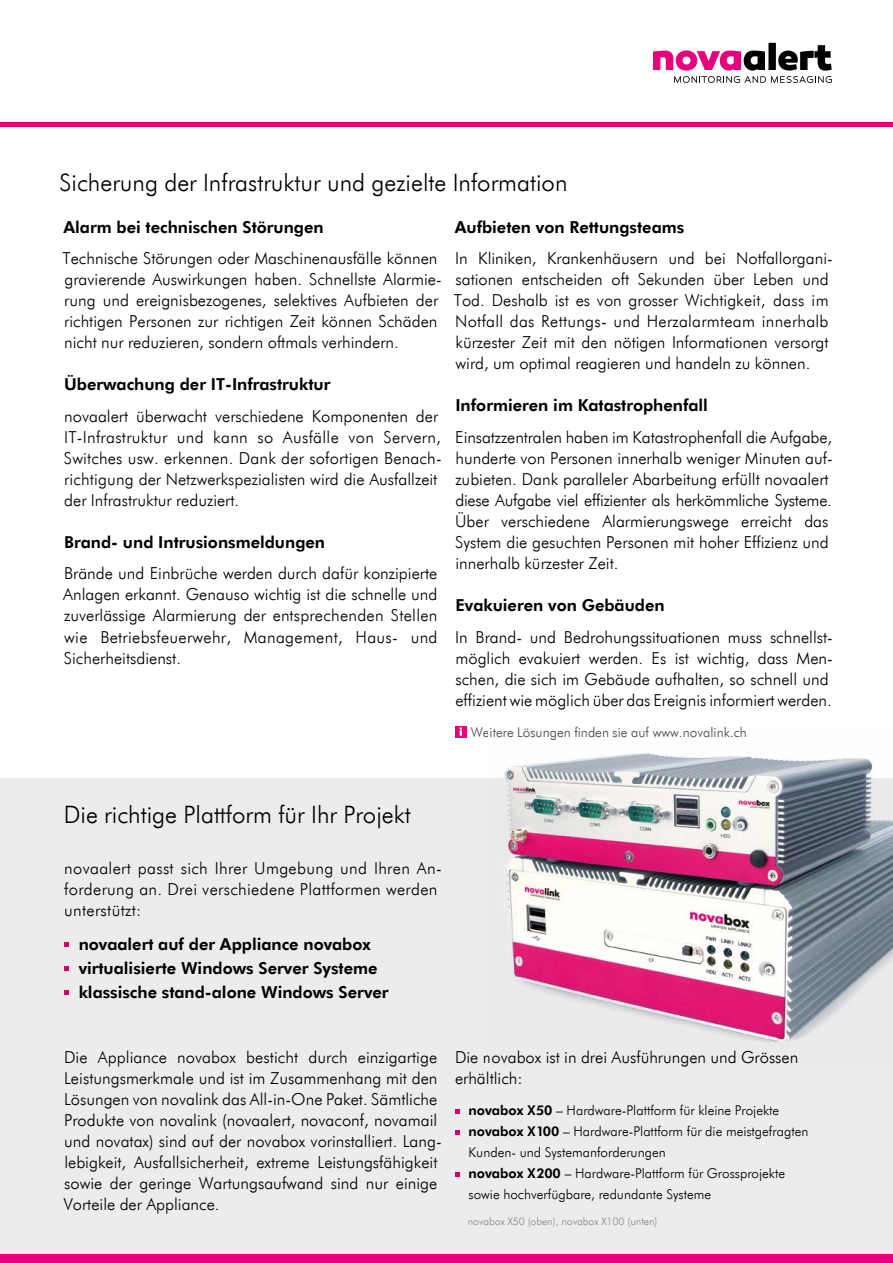
<style>
.page{position:relative;width:893px;height:1263px;background:#fff}
.page>*{position:absolute;margin:0;border:0;box-sizing:border-box;transform-origin:0 0}
.t1{font:24px "Futuri Light Regular SWFTE";color:#000}
.t2{font:16.5px/21px "Futuri Light Regular SWFTE";color:#000}
.t3{font:16.5px/24px "Futuri Bold SWFTE";color:#000}
.t4{font:16.5px/21px "Futuri Light Regular SWFTE";letter-spacing:.02em;color:#000}
.t5{font:13.5px/21px "Futuri Light Regular SWFTE";color:#000}
.t6{font:13.5px "Futuri Light Regular SWFTE";color:#484847}
.t7{font:10.5px "Futuri Light Regular SWFTE";color:#878887}
.s1{font-family:"Futuri Bold SWFTE"}
</style>
<div class="page">
<hr style="left:0;top:126px;width:1px;height:506px;background:#dfdfe0">
<div style="left:0;top:779px;width:893px;height:484px;background:#ececec"></div>
<hr style="left:0;top:122px;width:893px;height:4px;background:#e5007c">
<svg style="left:64px;top:942px;width:5px;height:5px"></svg>
<svg style="left:64px;top:966px;width:5px;height:5px"></svg>
<svg style="left:64px;top:990px;width:5px;height:5px"></svg>
<svg style="left:455px;top:1109px;width:5px;height:4px"></svg>
<svg style="left:455px;top:1130px;width:5px;height:4px"></svg>
<svg style="left:455px;top:1172px;width:5px;height:4px"></svg>
<svg style="left:653px;top:43px;width:179px;height:40px"></svg>
<div style="left:0;top:1254px;width:893px;height:9px;background:#e5007c"></div>
<div style="left:455px;top:726px;width:11px;height:11px;background:#e5007c"></div>
<svg style="left:459px;top:727px;width:3px;height:9px"></svg>
<img style="left:490px;top:753px;width:403px;height:293px">
<h1 class="t1" style="left:60px;top:168px;width:509px">Sicherung der Infrastruktur und gezielte Information</h1>
<p class="t3" style="left:63px;top:215px;width:262px">Alarm bei technischen Störungen</p>
<p class="t2" style="left:63px;top:248px;width:381px">Technische Störungen oder Maschinenausfälle können gravierende Auswirkungen haben. Schnellste Alarmie&shy;rung und ereignisbezogenes, selektives Aufbieten der richtigen Personen zur richtigen Zeit können Schäden nicht nur reduzieren, sondern oftmals verhindern.</p>
<p class="t3" style="left:64px;top:372px;width:268px">Überwachung der IT-Infrastruktur</p>
<p class="t2" style="left:64px;top:405px;width:379px">novaalert überwacht verschiedene Komponenten der IT-Infrastruktur und kann so Ausfälle von Servern, Switches usw. erkennen. Dank der sofortigen Benach&shy;richtigung der Netzwerkspezialisten wird die Ausfallzeit der Infrastruktur reduziert.</p>
<p class="t3" style="left:64px;top:530px;width:262px">Brand- und Intrusionsmeldungen</p>
<p class="t2" style="left:63px;top:563px;width:376px;text-align:justify">Brände und Einbrüche werden durch dafür konzipierte Anlagen erkannt. Genauso wichtig ist die schnelle und zuverlässige Alarmierung der entsprechenden Stellen wie Betriebsfeuerwehr, Management, Haus- und Sicherheitsdienst.</p>
<p class="t3" style="left:455px;top:215px;width:231px">Aufbieten von Rettungsteams</p>
<p class="t2" style="left:454px;top:248px;width:381px">In Kliniken, Krankenhäusern und bei Notfallorgani&shy;sationen entscheiden oft Sekunden über Leben und Tod. Deshalb ist es von grosser Wichtigkeit, dass im Notfall das Rettungs- und Herzalarmteam innerhalb kürzester Zeit mit den nötigen Informationen versorgt wird, um optimal reagieren und handeln zu können.</p>
<p class="t3" style="left:455px;top:393px;width:254px">Informieren im Katastrophenfall</p>
<p class="t2" style="left:455px;top:426px;width:379px">Einsatzzentralen haben im Katastrophenfall die Aufgabe, hunderte von Personen innerhalb weniger Minuten auf&shy;zubieten. Dank paralleler Abarbeitung erfüllt novaalert diese Aufgabe viel effizienter als herkömmliche Systeme.<br>Über verschiedene Alarmierungswege erreicht das System die gesuchten Personen mit hoher Effizienz und innerhalb kürzester Zeit.</p>
<p class="t3" style="left:455px;top:593px;width:211px">Evakuieren von Gebäuden</p>
<p class="t2" style="left:455px;top:626px;width:379px">In Brand- und Bedrohungssituationen muss schnellst&shy;möglich evakuiert werden. Es ist wichtig, dass Men&shy;schen, die sich im Gebäude aufhalten, so schnell und effizient wie möglich über das Ereignis informiert werden.</p>
<p class="t6" style="left:471px;top:724px;width:278px">Weitere Lösungen finden sie auf www.novalink.ch</p>
<h1 class="t1" style="left:64px;top:800px;width:348px">Die richtige Plattform für Ihr Projekt</h1>
<p class="t4" style="left:64px;top:857px;width:379px">novaalert passt sich Ihrer Umgebung und Ihren An&shy;forderung an. Drei verschiedene Plattformen werden unterstützt:</p>
<p class="t3" style="left:79px;top:932px;width:311px">novaalert auf der Appliance novabox virtualisierte Windows Server Systeme klassische stand-alone Windows Server</p>
<p class="t2" style="left:64px;top:1046px;width:377px">Die Appliance novabox besticht durch einzigartige Leistungsmerkmale und ist im Zusammenhang mit den Lösungen von novalink das All-in-One Paket. Sämtliche Produkte von novalink (novaalert, novaconf, novamail und novatax) sind auf der novabox vorinstalliert. Lang&shy;lebigkeit, Ausfallsicherheit, extreme Leistungsfähigkeit sowie der geringe Wartungsaufwand sind nur einige Vorteile der Appliance.</p>
<p class="t2" style="left:455px;top:1046px;width:345px">Die novabox ist in drei Ausführungen und Grössen erhältlich:</p>
<p class="t5" style="left:468px;top:1099px;width:341px"><span class="s1">novabox X50</span> – Hardware-Plattform für kleine Projekte <span class="s1">novabox X100</span> – Hardware-Plattform für die meistgefragten Kunden- und Systemanforderungen<br><span class="s1">novabox X200</span> – Hardware-Plattform für Grossprojekte sowie hochverfügbare, redundante Systeme</p>
<p class="t7" style="left:468px;top:1215px;width:191px">novabox X50 (oben), novabox X100 (unten)</p>
</div>
